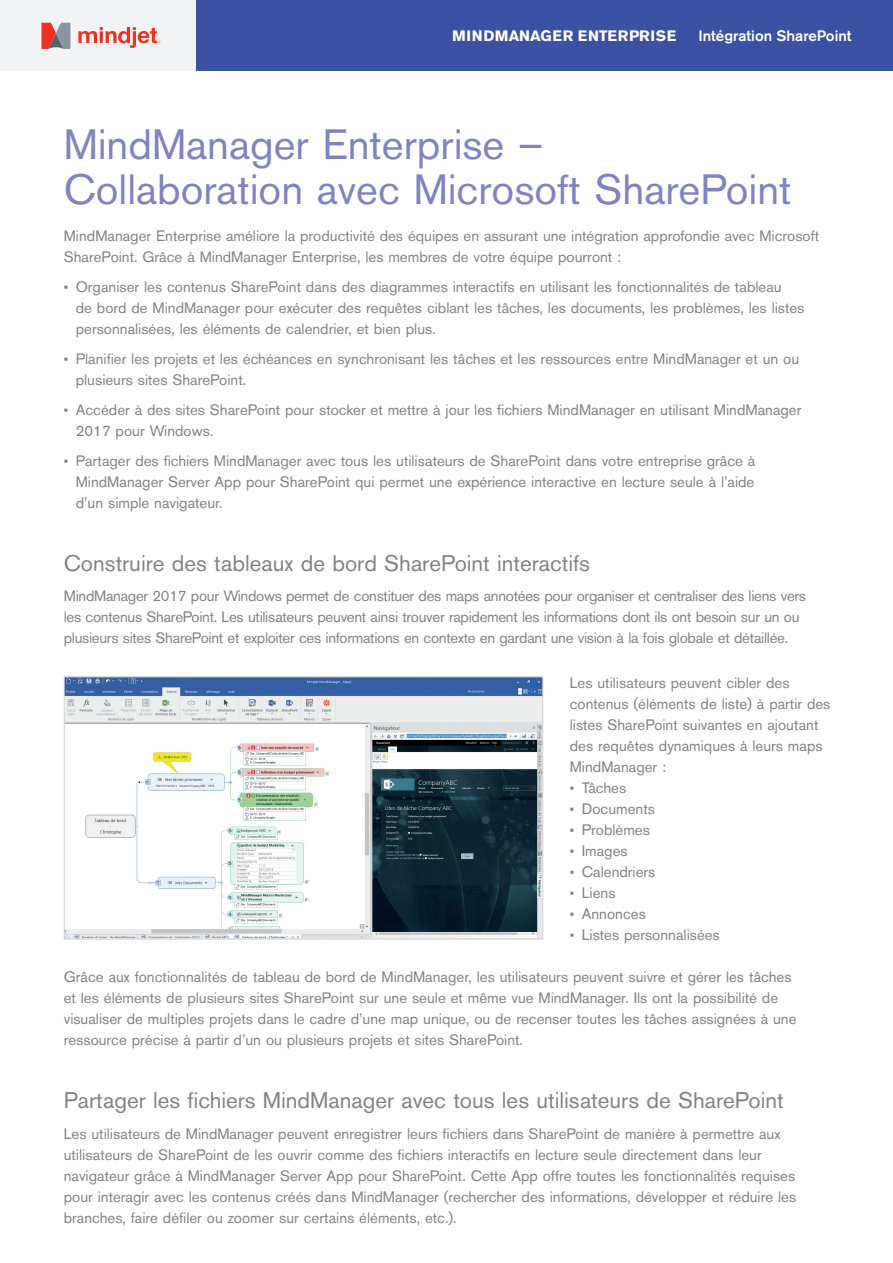
<style>
.page{position:relative;width:893px;height:1263px;background:#fff}
.page>*{position:absolute;margin:0;border:0;box-sizing:border-box;transform-origin:0 0}
.t1{font:42px/45px "Akzidenz Grotesk BE";color:#7f84c0}
.t2{font:22.5px "Akzidenz Grotesk BE";color:#808285}
.t3{font:15px/21px "Akzidenz Grotesk BE";color:#808285}
.t4{font:15px/21px "Akzidenz Grotesk BE";letter-spacing:-.02em;color:#808285}
.t5{font:700 15px "Akzidenz Grotesk BE";letter-spacing:.04em;color:#fff}
.t6{font:500 15px "Akzidenz Grotesk BE";color:#fff}
.s1{font-size:13.5px}
</style>
<div class="page">
<img style="left:66px;top:678px;width:475px;height:259px">
<div style="left:64px;top:676px;width:479px;height:263px;border:1px solid #d1d2d4"></div>
<div style="left:0;top:0;width:893px;height:70px;background:#3b51a3"></div>
<div style="left:0;top:0;width:196px;height:70px;background:#f2f3f4"></div>
<svg style="left:41px;top:23px;width:29px;height:26px"></svg>
<svg style="left:78px;top:27px;width:82px;height:21px"></svg>
<p class="t5" style="left:452px;top:27px;width:226px">MINDMANAGER ENTERPRISE</p>
<p class="t6" style="left:698px;top:27px;width:155px">Intégration SharePoint</p>
<h1 class="t1" style="left:64px;top:121px;width:729px">MindManager Enterprise –<br>Collaboration avec Microsoft SharePoint</h1>
<p class="t3" style="left:64px;top:225px;width:757px">MindManager Enterprise améliore la productivité des équipes en assurant une intégration approfondie avec Microsoft<br>SharePoint. Grâce à MindManager Enterprise, les membres de votre équipe pourront :</p>
<p class="t3" style="left:76px;top:276px;width:730px;text-indent:-12px"><span class="s1">•</span> Organiser les contenus SharePoint dans des diagrammes interactifs en utilisant les fonctionnalités de tableau<br>de bord de MindManager pour exécuter des requêtes ciblant les tâches, les documents, les problèmes, les listes personnalisées, les éléments de calendrier, et bien plus.</p>
<p class="t3" style="left:76px;top:348px;width:725px;text-indent:-12px"><span class="s1">•</span> Planifier les projets et les échéances en synchronisant les tâches et les ressources entre MindManager et un ou plusieurs sites SharePoint.</p>
<p class="t3" style="left:76px;top:399px;width:727px;text-indent:-12px"><span class="s1">•</span> Accéder à des sites SharePoint pour stocker et mettre à jour les fichiers MindManager en utilisant MindManager<br>2017 pour Windows.</p>
<p class="t3" style="left:76px;top:450px;width:681px;text-align:justify;text-indent:-12px"><span class="s1">•</span> Partager des fichiers MindManager avec tous les utilisateurs de SharePoint dans votre entreprise grâce à MindManager Server App pour SharePoint qui permet une expérience interactive en lecture seule à l’aide d’un simple navigateur.</p>
<h2 class="t2" style="left:64px;top:550px;width:528px">Construire des tableaux de bord SharePoint interactifs</h2>
<p class="t4" style="left:64px;top:586px;width:744px">MindManager 2017 pour Windows permet de constituer des maps annotées pour organiser et centraliser des liens vers les contenus SharePoint. Les utilisateurs peuvent ainsi trouver rapidement les informations dont ils ont besoin sur un ou plusieurs sites SharePoint et exploiter ces informations en contexte en gardant une vision à la fois globale et détaillée.</p>
<p class="t3" style="left:570px;top:672px;width:262px">Les utilisateurs peuvent cibler des contenus (éléments de liste) à partir des listes SharePoint suivantes en ajoutant des requêtes dynamiques à leurs maps MindManager :</p>
<p class="t3" style="left:570px;top:777px;width:58px"><span class="s1">•</span> Tâches</p>
<p class="t3" style="left:570px;top:798px;width:87px"><span class="s1">•</span> Documents</p>
<p class="t3" style="left:570px;top:819px;width:82px"><span class="s1">•</span> Problèmes</p>
<p class="t3" style="left:570px;top:840px;width:59px"><span class="s1">•</span> Images</p>
<p class="t3" style="left:570px;top:861px;width:87px"><span class="s1">•</span> Calendriers</p>
<p class="t3" style="left:570px;top:882px;width:47px"><span class="s1">•</span> Liens</p>
<p class="t3" style="left:570px;top:903px;width:78px"><span class="s1">•</span> Annonces</p>
<p class="t3" style="left:570px;top:924px;width:151px"><span class="s1">•</span> Listes personnalisées</p>
<p class="t3" style="left:64px;top:967px;width:734px">Grâce aux fonctionnalités de tableau de bord de MindManager, les utilisateurs peuvent suivre et gérer les tâches et les éléments de plusieurs sites SharePoint sur une seule et même vue MindManager. Ils ont la possibilité de visualiser de multiples projets dans le cadre d’une map unique, ou de recenser toutes les tâches assignées à une ressource précise à partir d’un ou plusieurs projets et sites SharePoint.</p>
<h2 class="t2" style="left:64px;top:1087px;width:721px">Partager les fichiers MindManager avec tous les utilisateurs de SharePoint</h2>
<p class="t3" style="left:64px;top:1123px;width:734px">Les utilisateurs de MindManager peuvent enregistrer leurs fichiers dans SharePoint de manière à permettre aux utilisateurs de SharePoint de les ouvrir comme des fichiers interactifs en lecture seule directement dans leur navigateur grâce à MindManager Server App pour SharePoint. Cette App offre toutes les fonctionnalités requises pour interagir avec les contenus créés dans MindManager (rechercher des informations, développer et réduire les branches, faire défiler ou zoomer sur certains éléments, etc.).</p>
</div>
